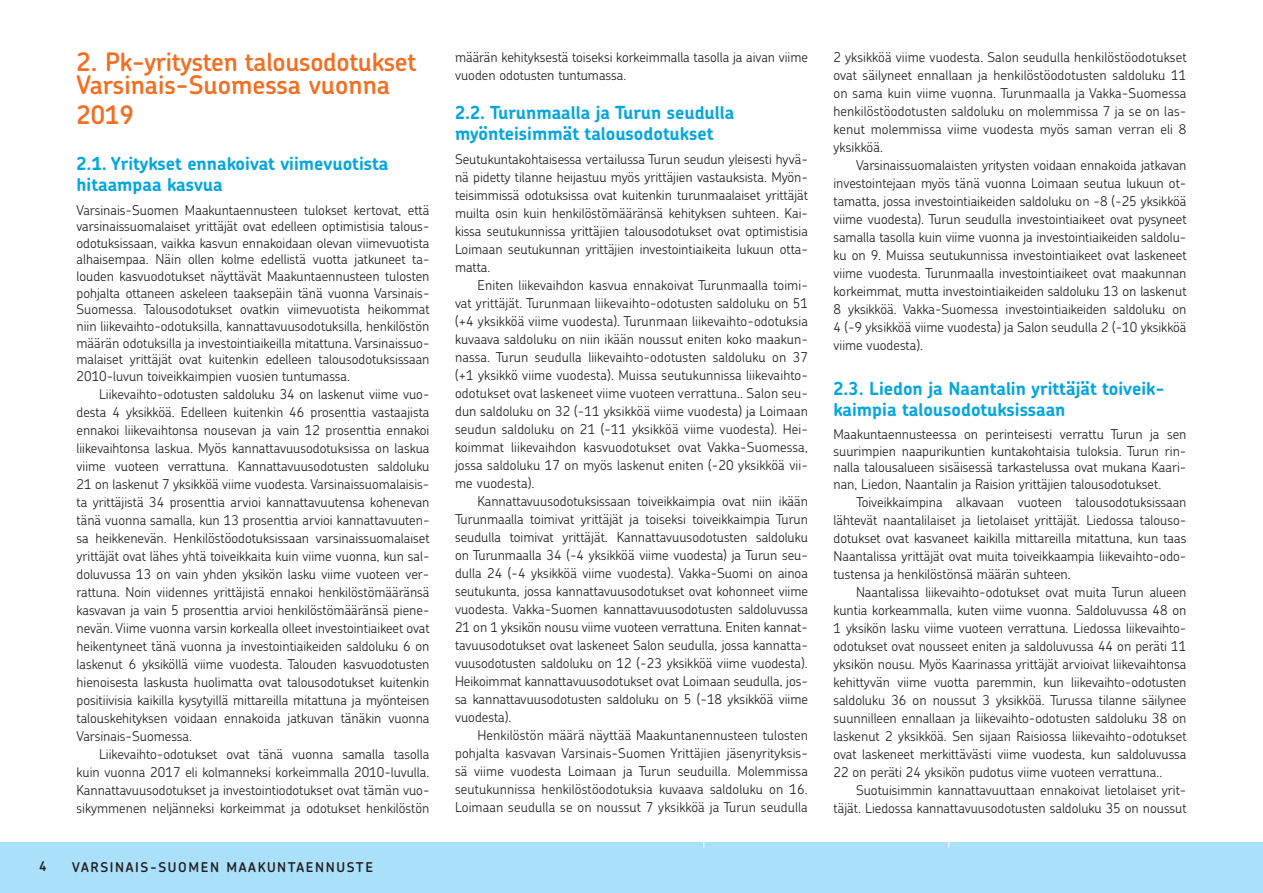
<style>
.page{position:relative;width:1263px;height:893px;background:#fff}
.page>*{position:absolute;margin:0;border:0;box-sizing:border-box;transform-origin:0 0}
.t1{font:600 25.5px/22.5px "Chevin";letter-spacing:-.01em;color:#f36e21}
.t2{font:700 18px/21px "Chevin";color:#05a6e0}
.t3{font:300 13.5px/18px "Chevin";color:#231f20;text-align:justify}
.t4{font:600 13.5px "Chevin";letter-spacing:.12em;color:#231f20}
</style>
<div class="page">
<div style="left:0;top:842px;width:1263px;height:51px;background:#aae0f9"></div>
<hr style="left:703px;top:666px;width:1px;height:182px;background:#fff">
<hr style="left:948px;top:666px;width:1px;height:182px;background:#fff">
<h1 class="t1" style="left:77px;top:51px;width:341px">2. Pk-yritysten talousodotukset<br>Varsinais-Suomessa vuonna</h1>
<h1 class="t1" style="left:77px;top:103px;width:59px">2019</h1>
<h2 class="t2" style="left:77px;top:153px;width:313px">2.1. Yritykset ennakoivat viimevuotista hitaampaa kasvua</h2>
<p class="t3" style="left:77px;top:201px;width:355px;line-height:16.6px">Varsinais-Suomen Maakuntaennusteen tulokset kertovat, että varsinaissuomalaiset yrittäjät ovat edelleen optimistisia talous&shy;odotuksissaan, vaikka kasvun ennakoidaan olevan viimevuotista alhaisempaa. Näin ollen kolme edellistä vuotta jatkuneet ta&shy;louden kasvuodotukset näyttävät Maakuntaennusteen tulosten pohjalta ottaneen askeleen taaksepäin tänä vuonna Varsinais-Suomessa. Talousodotukset ovatkin viimevuotista heikommat niin liikevaihto-odotuksilla, kannattavuusodotuksilla, henkilöstön määrän odotuksilla ja investointiaikeilla mitattuna. Varsinaissuo&shy;malaiset yrittäjät ovat kuitenkin edelleen talousodotuksissaan 2010-luvun toiveikkaimpien vuosien tuntumassa.</p>
<p class="t3" style="left:77px;top:385px;width:355px;text-indent:23px">Liikevaihto-odotusten saldoluku 34 on laskenut viime vuo&shy;desta 4 yksikköä. Edelleen kuitenkin 46 prosenttia vastaajista ennakoi liikevaihtonsa nousevan ja vain 12 prosenttia ennakoi liikevaihtonsa laskua. Myös kannattavuusodotuksissa on laskua viime vuoteen verrattuna. Kannattavuusodotusten saldoluku 21 on laskenut 7 yksikköä viime vuodesta. Varsinaissuomalaisis&shy;ta yrittäjistä 34 prosenttia arvioi kannattavuutensa kohenevan tänä vuonna samalla, kun 13 prosenttia arvioi kannattavuuten&shy;sa heikkenevän. Henkilöstöodotuksissaan varsinaissuomalaiset yrittäjät ovat lähes yhtä toiveikkaita kuin viime vuonna, kun sal&shy;doluvussa 13 on vain yhden yksikön lasku viime vuoteen ver&shy;rattuna. Noin viidennes yrittäjistä ennakoi henkilöstömääränsä kasvavan ja vain 5 prosenttia arvioi henkilöstömääränsä piene&shy;nevän. Viime vuonna varsin korkealla olleet investointiaikeet ovat heikentyneet tänä vuonna ja investointiaikeiden saldoluku 6 on laskenut 6 yksiköllä viime vuodesta. Talouden kasvuodotusten hienoisesta laskusta huolimatta ovat talousodotukset kuitenkin positiivisia kaikilla kysytyillä mittareilla mitattuna ja myönteisen talouskehityksen voidaan ennakoida jatkuvan tänäkin vuonna Varsinais-Suomessa.</p>
<p class="t3" style="left:77px;top:745px;width:354px;text-indent:23px">Liikevaihto-odotukset ovat tänä vuonna samalla tasolla kuin vuonna 2017 eli kolmanneksi korkeimmalla 2010-luvulla.<br>Kannattavuusodotukset ja investointiodotukset ovat tämän vuo&shy;sikymmenen neljänneksi korkeimmat ja odotukset henkilöstön</p>
<p class="t4" style="left:39px;top:857px;width:9px">4</p>
<p class="t4" style="left:72px;top:858px;width:302px">VARSINAIS-SUOMEN MAAKUNTAENNUSTE</p>
<p class="t3" style="left:455px;top:48px;width:354px">määrän kehityksestä toiseksi korkeimmalla tasolla ja aivan viime vuoden odotusten tuntumassa.</p>
<h2 class="t2" style="left:455px;top:101px;width:281px">2.2. Turunmaalla ja Turun seudulla myönteisimmät talousodotukset</h2>
<p class="t3" style="left:455px;top:150px;width:355px">Seutukuntakohtaisessa vertailussa Turun seudun yleisesti hyvä&shy;nä pidetty tilanne heijastuu myös yrittäjien vastauksista. Myön&shy;teisimmissä odotuksissa ovat kuitenkin turunmaalaiset yrittäjät muilta osin kuin henkilöstömääränsä kehityksen suhteen. Kai&shy;kissa seutukunnissa yrittäjien talousodotukset ovat optimistisia Loimaan seutukunnan yrittäjien investointiaikeita lukuun otta&shy;matta.</p>
<p class="t3" style="left:455px;top:276px;width:354px;text-indent:23px">Eniten liikevaihdon kasvua ennakoivat Turunmaalla toimi&shy;vat yrittäjät. Turunmaan liikevaihto-odotusten saldoluku on 51 (+4 yksikköä viime vuodesta). Turunmaan liikevaihto-odotuksia kuvaava saldoluku on niin ikään noussut eniten koko maakun&shy;nassa. Turun seudulla liikevaihto-odotusten saldoluku on 37 (+1 yksikkö viime vuodesta). Muissa seutukunnissa liikevaihto&shy;odotukset ovat laskeneet viime vuoteen verrattuna.. Salon seu&shy;dun saldoluku on 32 (-11 yksikköä viime vuodesta) ja Loimaan seudun saldoluku on 21 (-11 yksikköä viime vuodesta). Hei&shy;koimmat liikevaihdon kasvuodotukset ovat Vakka-Suomessa, jossa saldoluku 17 on myös laskenut eniten (-20 yksikköä vii&shy;me vuodesta).</p>
<p class="t3" style="left:455px;top:492px;width:354px;text-indent:23px">Kannattavuusodotuksissaan toiveikkaimpia ovat niin ikään Turunmaalla toimivat yrittäjät ja toiseksi toiveikkaimpia Turun seudulla toimivat yrittäjät. Kannattavuusodotusten saldoluku on Turunmaalla 34 (-4 yksikköä viime vuodesta) ja Turun seu&shy;dulla 24 (-4 yksikköä viime vuodesta). Vakka-Suomi on ainoa seutukunta, jossa kannattavuusodotukset ovat kohonneet viime vuodesta. Vakka-Suomen kannattavuusodotusten saldoluvussa 21 on 1 yksikön nousu viime vuoteen verrattuna. Eniten kannat&shy;tavuusodotukset ovat laskeneet Salon seudulla, jossa kannatta&shy;vuusodotusten saldoluku on 12 (-23 yksikköä viime vuodesta).<br>Heikoimmat kannattavuusodotukset ovat Loimaan seudulla, jos&shy;sa kannattavuusodotusten saldoluku on 5 (-18 yksikköä viime vuodesta).</p>
<p class="t3" style="left:455px;top:726px;width:354px;text-indent:23px">Henkilöstön määrä näyttää Maakuntanennusteen tulosten pohjalta kasvavan Varsinais-Suomen Yrittäjien jäsenyrityksis&shy;sä viime vuodesta Loimaan ja Turun seuduilla. Molemmissa seutukunnissa henkilöstöodotuksia kuvaava saldoluku on 16.<br>Loimaan seudulla se on noussut 7 yksikköä ja Turun seudulla</p>
<p class="t3" style="left:833px;top:48px;width:355px">2 yksikköä viime vuodesta. Salon seudulla henkilöstöodotukset ovat säilyneet ennallaan ja henkilöstöodotusten saldoluku 11 on sama kuin viime vuonna. Turunmaalla ja Vakka-Suomessa henkilöstöodotusten saldoluku on molemmissa 7 ja se on las&shy;kenut molemmissa viime vuodesta myös saman verran eli 8 yksikköä.</p>
<p class="t3" style="left:833px;top:156px;width:355px;text-indent:23px">Varsinaissuomalaisten yritysten voidaan ennakoida jatkavan investointejaan myös tänä vuonna Loimaan seutua lukuun ot&shy;tamatta, jossa investointiaikeiden saldoluku on -8 (-25 yksikköä viime vuodesta). Turun seudulla investointiaikeet ovat pysyneet samalla tasolla kuin viime vuonna ja investointiaikeiden saldolu&shy;ku on 9. Muissa seutukunnissa investointiaikeet ovat laskeneet viime vuodesta. Turunmaalla investointiaikeet ovat maakunnan korkeimmat, mutta investointiaikeiden saldoluku 13 on laskenut 8 yksikköä. Vakka-Suomessa investointiaikeiden saldoluku on 4 (-9 yksikköä viime vuodesta) ja Salon seudulla 2 (-10 yksikköä viime vuodesta).</p>
<h2 class="t2" style="left:833px;top:377px;width:332px">2.3. Liedon ja Naantalin yrittäjät toiveik&shy;kaimpia talousodotuksissaan</h2>
<p class="t3" style="left:833px;top:425px;width:354px;line-height:16.6px">Maakuntaennusteessa on perinteisesti verrattu Turun ja sen suurimpien naapurikuntien kuntakohtaisia tuloksia. Turun rin&shy;nalla talousalueen sisäisessä tarkastelussa ovat mukana Kaari&shy;nan, Liedon, Naantalin ja Raision yrittäjien talousodotukset.</p>
<p class="t3" style="left:833px;top:493px;width:354px;text-indent:23px">Toiveikkaimpina alkavaan vuoteen talousodotuksissaan lähtevät naantalilaiset ja lietolaiset yrittäjät. Liedossa talouso&shy;dotukset ovat kasvaneet kaikilla mittareilla mitattuna, kun taas Naantalissa yrittäjät ovat muita toiveikkaampia liikevaihto-odo&shy;tustensa ja henkilöstönsä määrän suhteen.</p>
<p class="t3" style="left:833px;top:583px;width:355px;text-indent:23px">Naantalissa liikevaihto-odotukset ovat muita Turun alueen kuntia korkeammalla, kuten viime vuonna. Saldoluvussa 48 on 1 yksikön lasku viime vuoteen verrattuna. Liedossa liikevaihto&shy;odotukset ovat nousseet eniten ja saldoluvussa 44 on peräti 11 yksikön nousu. Myös Kaarinassa yrittäjät arvioivat liikevaihtonsa kehittyvän viime vuotta paremmin, kun liikevaihto-odotusten saldoluku 36 on noussut 3 yksikköä. Turussa tilanne säilynee suunnilleen ennallaan ja liikevaihto-odotusten saldoluku 38 on laskenut 2 yksikköä. Sen sijaan Raisiossa liikevaihto-odotukset ovat laskeneet merkittävästi viime vuodesta, kun saldoluvussa 22 on peräti 24 yksikön pudotus viime vuoteen verrattuna..</p>
<p class="t3" style="left:833px;top:781px;width:355px;text-align:right">Suotuisimmin kannattavuuttaan ennakoivat lietolaiset yrit&shy;täjät. Liedossa kannattavuusodotusten saldoluku 35 on noussut</p>
</div>
